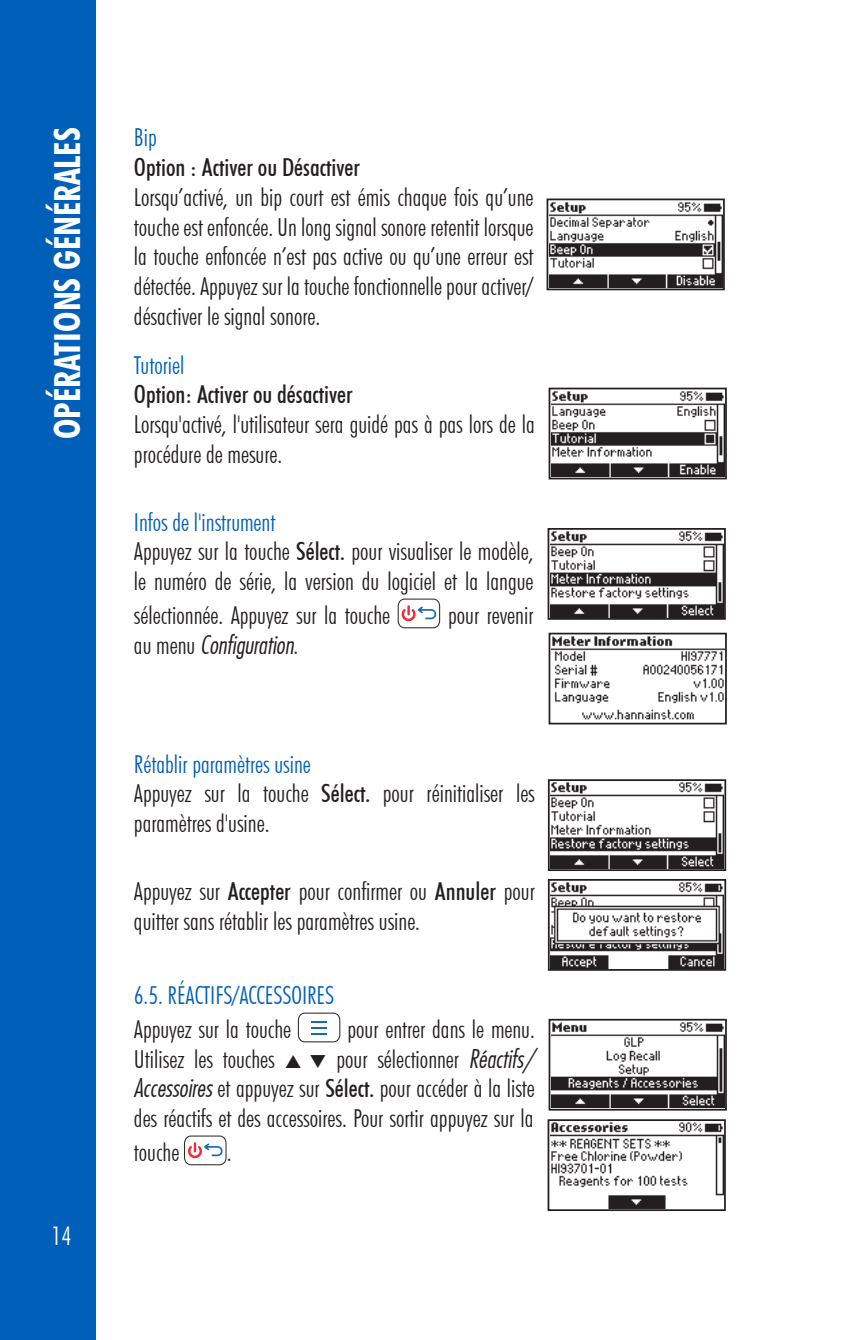
<style>
.page{position:relative;width:842px;height:1340px;background:#fff}
.page>*{position:absolute;margin:0;border:0;box-sizing:border-box;transform-origin:0 0}
.t1{font:700 condensed 36px "Futura BT";color:#fff}
.t2{font:300 condensed 25.65px "Futura BT";color:#fff}
.Titles_left{font:300 condensed 24.75px/29.7px "Futura BT";color:#231f20}
.Titles_left-2{font:300 condensed 24.75px "Futura BT";color:#005fb9}
.Titles_left-3{font:500 condensed 24.75px "Futura BT";color:#231f20}
.Titles_left-4{font:24.75px "Futura Lt Cn BT Italic";color:#231f20}
.s1{font-weight:500}
.s2{font-family:"Futura BT";font-weight:300;font-stretch:condensed}
.s3{font-family:"Futura Lt Cn BT Italic";font-weight:400;font-stretch:normal}
</style>
<div class="page">
<div style="left:0;top:0;width:96px;height:1339px;background:#005fb9"></div>
<svg style="left:398px;top:599px;width:42px;height:29px"></svg>
<svg style="left:298px;top:1012px;width:42px;height:30px"></svg>
<svg style="left:184px;top:1135px;width:42px;height:29px"></svg>
<div style="left:549px;top:1018px;width:178px;height:92px;border:2px solid #231f20"></div>
<img style="left:551px;top:1021px;width:173px;height:86px">
<div style="left:548px;top:1119px;width:178px;height:91px;border:2px solid #231f20"></div>
<img style="left:550px;top:1121px;width:173px;height:87px">
<div style="left:548px;top:528px;width:178px;height:92px;border:2px solid #231f20"></div>
<img style="left:550px;top:530px;width:173px;height:87px">
<div style="left:549px;top:632px;width:178px;height:92px;border:2px solid #231f20"></div>
<img style="left:551px;top:635px;width:173px;height:86px">
<div style="left:548px;top:779px;width:178px;height:92px;border:2px solid #231f20"></div>
<img style="left:551px;top:782px;width:172px;height:86px">
<div style="left:548px;top:879px;width:178px;height:91px;border:2px solid #231f20"></div>
<img style="left:551px;top:881px;width:172px;height:87px">
<div style="left:546px;top:198px;width:179px;height:92px;border:2px solid #231f20"></div>
<img style="left:549px;top:202px;width:173px;height:85px">
<div style="left:549px;top:387px;width:178px;height:92px;border:2px solid #231f20"></div>
<img style="left:551px;top:390px;width:173px;height:87px">
<p class="t1" style="left:46px;top:439px;width:313px;rotate:-90deg">OPÉRATIONS GÉNÉRALES</p>
<p class="t2" style="left:51px;top:1219px;width:21px">14</p>
<p class="Titles_left-2" style="left:134px;top:123px;width:24px">Bip</p>
<p class="Titles_left-3" style="left:134px;top:152px;width:228px">Option : Activer ou Désactiver</p>
<p class="Titles_left" style="left:134px;top:182px;width:401px;text-align:justify">Lorsqu’activé, un bip court est émis chaque fois qu’une touche est enfoncée. Un long signal sonore retentit lorsque la touche enfoncée n’est pas active ou qu’une erreur est détectée. Appuyez sur la touche fonctionnelle pour activer/ désactiver le signal sonore.</p>
<p class="Titles_left-2" style="left:134px;top:350px;width:52px">Tutoriel</p>
<p class="Titles_left-3" style="left:134px;top:379px;width:220px">Option: Activer ou désactiver</p>
<p class="Titles_left" style="left:134px;top:409px;width:402px">Lorsqu'activé, l'utilisateur sera guidé pas à pas lors de la procédure de mesure.</p>
<p class="Titles_left-2" style="left:134px;top:507px;width:143px">Infos de l'instrument</p>
<p class="Titles_left" style="left:134px;top:536px;width:401px">Appuyez sur la touche <span class="s1">Sélect.</span> pour visualiser le modèle, le numéro de série, la version du logiciel et la langue</p>
<p class="Titles_left" style="left:134px;top:600px;width:258px">sélectionnée. Appuyez sur la touche</p>
<p class="Titles_left" style="left:448px;top:600px;width:87px">pour revenir</p>
<p class="Titles_left-4" style="left:134px;top:629px;width:166px"><span class="s2">au menu</span> Configuration<span class="s2">.</span></p>
<p class="Titles_left-2" style="left:134px;top:748px;width:178px">Rétablir paramètres usine</p>
<p class="Titles_left" style="left:134px;top:778px;width:402px">Appuyez sur la touche <span class="s1">Sélect.</span> pour réinitialiser les paramètres d'usine.</p>
<p class="Titles_left" style="left:134px;top:876px;width:402px">Appuyez sur <span class="s1">Accepter</span> pour confirmer ou <span class="s1">Annuler</span> pour quitter sans rétablir les paramètres usine.</p>
<p class="Titles_left-2" style="left:134px;top:980px;width:202px">6.5. RÉACTIFS/ACCESSOIRES</p>
<p class="Titles_left" style="left:134px;top:1014px;width:159px">Appuyez sur la touche</p>
<p class="Titles_left" style="left:348px;top:1014px;width:189px">pour entrer dans le menu.</p>
<p class="Titles_left" style="left:134px;top:1043px;width:142px">Utilisez les touches</p>
<p class="Titles_left" style="left:134px;top:1043px;width:402px;text-align:justify;text-indent:175px">❑ pour sélectionner <span class="s3">Réactifs/ Accessoires</span> et appuyez sur <span class="s1">Sélect.</span> pour accéder à la liste des réactifs et des accessoires. Pour sortir appuyez sur la</p>
<p class="Titles_left" style="left:134px;top:1136px;width:47px">touche</p>
<p class="Titles_left" style="left:227px;top:1136px;width:6px">.</p>
</div>
